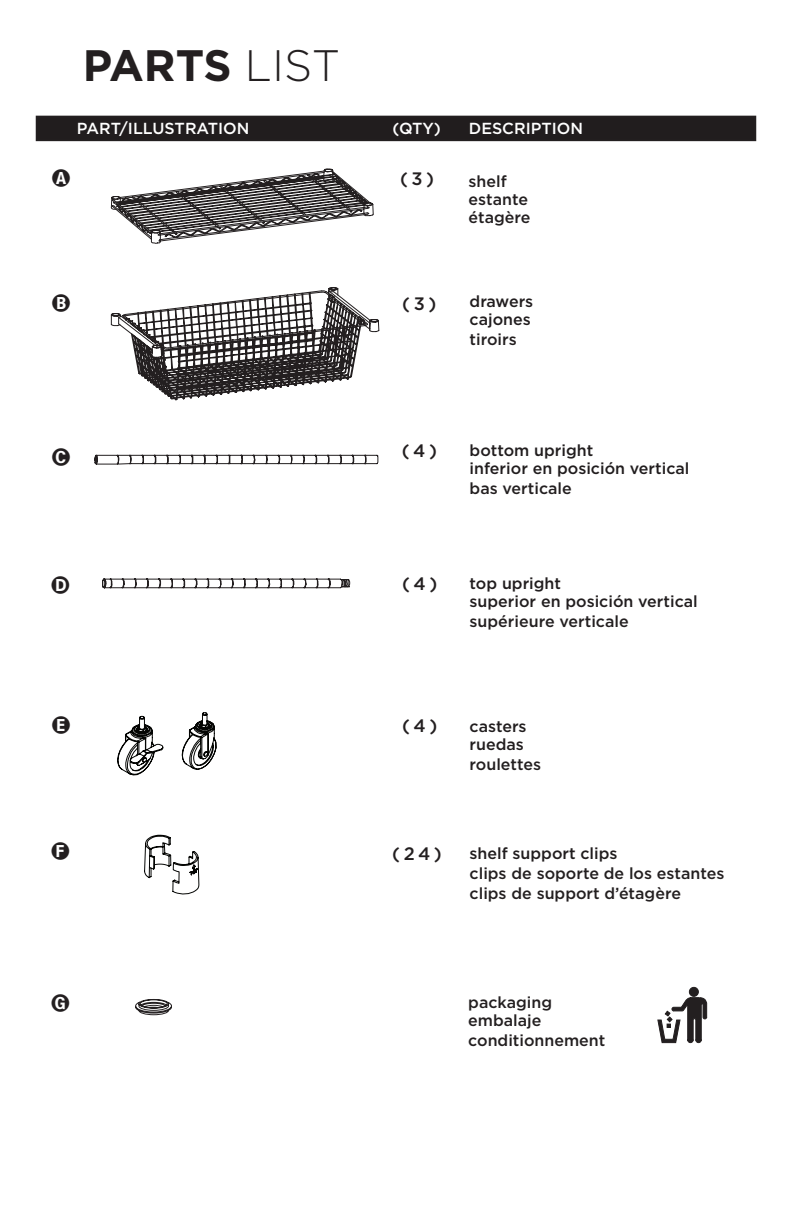
<style>
.page{position:relative;width:792px;height:1224px;background:#fff}
.page>*{position:absolute;margin:0;border:0;box-sizing:border-box;transform-origin:0 0}
.t1{font:700 44px "Gotham";letter-spacing:-.01em;color:#231f20}
.t2{font:20px "Bundesbahn Pi One";color:#231f20}
.t3{font:500 18px "Gotham";color:#231f20}
.t4{font:500 16px/18px "Gotham";color:#231f20}
.t5{font:500 16px/18px "Gotham";color:#211d1e}
.t6{font:500 16px "Gotham";color:#fff}
.s1{font-weight:300}
.s2{font-size:18px}
.s3{font-size:18px;color:#231f20}
</style>
<div class="page">
<div style="left:37px;top:117px;width:718px;height:23px;background:#211d1e"></div>
<div style="left:36px;top:116px;width:720px;height:25px;border:2px solid #231f20"></div>
<svg style="left:182px;top:712px;width:35px;height:58px"></svg>
<svg style="left:117px;top:716px;width:46px;height:59px"></svg>
<svg style="left:144px;top:835px;width:55px;height:60px"></svg>
<svg style="left:135px;top:999px;width:37px;height:16px"></svg>
<div style="left:689px;top:987px;width:9px;height:9px;background:#231f20;border-radius:50%"></div>
<div style="left:689px;top:987px;width:10px;height:10px;border:1px solid #231f20;border-radius:50%"></div>
<svg style="left:657px;top:997px;width:50px;height:46px"></svg>
<svg style="left:111px;top:169px;width:263px;height:75px"></svg>
<svg style="left:111px;top:287px;width:268px;height:113px"></svg>
<svg style="left:94px;top:454px;width:284px;height:11px"></svg>
<svg style="left:102px;top:578px;width:248px;height:10px"></svg>
<h1 class="t1" style="left:83px;top:36px;width:259px">PARTS <span class="s1">LIST</span></h1>
<p class="t6" style="left:77px;top:118px;width:174px">PART/ILLUSTRATION</p>
<p class="t6" style="left:393px;top:118px;width:50px">(QTY)</p>
<p class="t6" style="left:469px;top:118px;width:116px">DESCRIPTION</p>
<p class="t2" style="left:51px;top:169px;width:21px">A</p>
<p class="t4" style="left:469px;top:172px;width:64px;text-indent:-69px"><span class="s2">( 3 )</span> shelf estante étagère</p>
<p class="t2" style="left:51px;top:294px;width:21px">B</p>
<p class="t3" style="left:402px;top:292px;width:36px">(3)</p>
<p class="t5" style="left:470px;top:293px;width:65px">drawers cajones</p>
<p class="t4" style="left:470px;top:331px;width:49px">tiroirs</p>
<p class="t2" style="left:51px;top:448px;width:21px">C</p>
<p class="t3" style="left:402px;top:439px;width:37px">(4)</p>
<p class="t5" style="left:470px;top:441px;width:221px">bottom upright<br>inferior en posición vertical</p>
<p class="t4" style="left:470px;top:479px;width:104px">bas verticale</p>
<p class="t2" style="left:50px;top:576px;width:22px">D</p>
<p class="t2" style="left:51px;top:716px;width:21px">E</p>
<p class="t5" style="left:470px;top:574px;width:230px;text-indent:-68px"><span class="s3">( 4 )</span> top upright<br>superior en posición vertical</p>
<p class="t4" style="left:470px;top:612px;width:161px">supérieure verticale</p>
<p class="t3" style="left:402px;top:714px;width:37px">(4)</p>
<p class="t5" style="left:470px;top:717px;width:59px">casters ruedas</p>
<p class="t4" style="left:470px;top:755px;width:73px">roulettes</p>
<p class="t2" style="left:50px;top:842px;width:22px">F</p>
<p class="t3" style="left:392px;top:842px;width:51px">(24)</p>
<p class="t5" style="left:470px;top:844px;width:149px">shelf support clips</p>
<p class="t4" style="left:470px;top:863px;width:256px;line-height:20px">clips de soporte de los estantes clips de support d’étagère</p>
<p class="t2" style="left:50px;top:994px;width:22px">G</p>
<p class="t4" style="left:468px;top:993px;width:85px">packaging embalaje</p>
<p class="t4" style="left:468px;top:1031px;width:139px">conditionnement</p>
</div>
